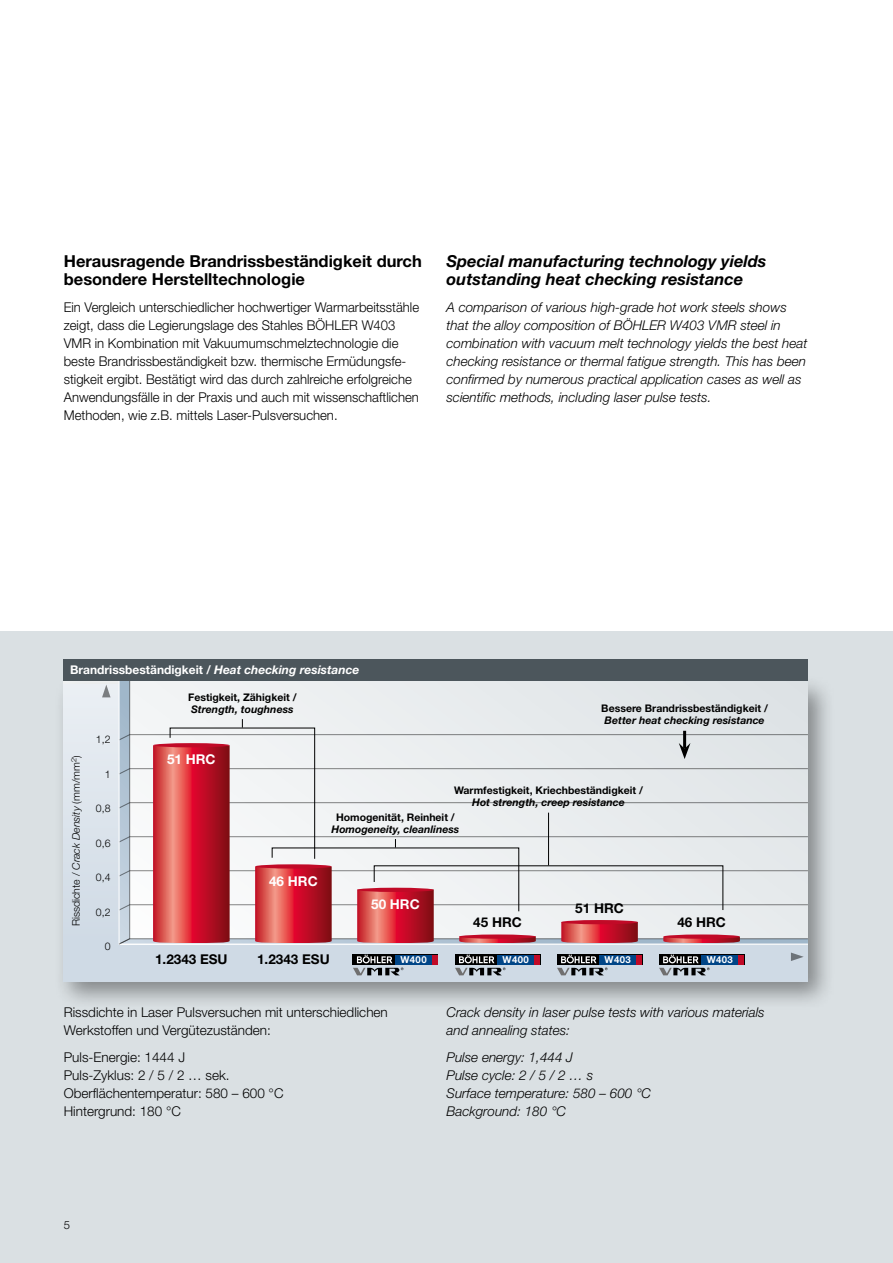
<style>
.page{position:relative;width:893px;height:1263px;background:#fff}
.page>*{position:absolute;margin:0;border:0;box-sizing:border-box;transform-origin:0 0}
.t1{font:italic 700 16.5px/18px "Helvetica Neue LT Std";color:#000}
.t2{font:700 16.5px/18px "Helvetica Neue LT Std";color:#000}
.t3{font:300 13.5px/18px "Helvetica Neue LT Std";color:#000}
.t4{font:italic 300 13.5px/18px "Helvetica Neue LT Std";color:#000}
.t5{font:700 13.5px "Helvetica Neue LT Std";color:#000}
.t6{font:700 13.5px "Helvetica Neue LT Std";color:#fff}
.t7{font:700 12px "Helvetica Neue LT Std";color:#fff}
.t8{font:300 11.25px "Helvetica Neue LT Std";color:#000}
.t9{font:700 10.5px "Helvetica Neue LT Std";color:#000}
.t10{font:italic 700 10.5px "Helvetica Neue LT Std";color:#000}
.t11{font:300 10.5px "Helvetica Neue LT Std";color:#000}
.t12{font:700 9.6px "Helvetica Neue LT Std";letter-spacing:.04em;color:#fff}
.s1{font-style:italic}
</style>
<div class="page">
<div style="left:0;top:631px;width:893px;height:632px;background:#dae0e3"></div>
<div style="left:54px;top:675px;width:782px;height:335px;background:#000;opacity:.4"></div>
<div style="left:64px;top:685px;width:744px;height:297px;background:#cfdae5"></div>
<div style="left:64px;top:680px;width:55px;height:264px;background:linear-gradient(to right,#dde5ec,#dde4ec)"></div>
<svg style="left:102px;top:685px;width:9px;height:12px"></svg>
<svg style="left:791px;top:952px;width:13px;height:9px"></svg>
<div style="left:64px;top:659px;width:744px;height:21px;background:#4c565c"></div>
<svg style="left:710px;top:964px;width:34px;height:1px"></svg>
<div style="left:702px;top:955px;width:36px;height:9px;background:#004587"></div>
<div style="left:738px;top:955px;width:6px;height:9px;background:#c10a27"></div>
<svg style="left:659px;top:955px;width:51px;height:20px"></svg>
<svg style="left:608px;top:964px;width:34px;height:1px"></svg>
<div style="left:600px;top:955px;width:36px;height:9px;background:#004587"></div>
<div style="left:636px;top:955px;width:6px;height:9px;background:#c10a27"></div>
<svg style="left:557px;top:955px;width:51px;height:20px"></svg>
<svg style="left:506px;top:964px;width:34px;height:1px"></svg>
<div style="left:497px;top:955px;width:37px;height:9px;background:#004587"></div>
<div style="left:534px;top:955px;width:6px;height:9px;background:#c10a27"></div>
<svg style="left:455px;top:955px;width:51px;height:20px"></svg>
<svg style="left:403px;top:955px;width:35px;height:10px"></svg>
<div style="left:395px;top:955px;width:37px;height:9px;background:#004587"></div>
<div style="left:432px;top:955px;width:5px;height:9px;background:#c10a27"></div>
<svg style="left:353px;top:955px;width:50px;height:20px"></svg>
<svg style="left:118px;top:680px;width:690px;height:265px"></svg>
<p class="t2" style="left:64px;top:252px;width:360px">Herausragende Brandrissbeständigkeit durch besondere Herstelltechnologie</p>
<p class="t3" style="left:64px;top:298px;width:357px">Ein Vergleich unterschiedlicher hochwertiger Warmarbeitsstähle zeigt, dass die Legierungslage des Stahles BÖHLER W403<br>VMR in Kombination mit Vakuumumschmelztechnologie die beste Brandrissbeständigkeit bzw. thermische Ermüdungsfe&shy;stigkeit ergibt. Bestätigt wird das durch zahlreiche erfolgreiche Anwendungsfälle in der Praxis und auch mit wissenschaftlichen Methoden, wie z.B. mittels Laser-Pulsversuchen.</p>
<p class="t1" style="left:446px;top:252px;width:321px">Special manufacturing technology yields outstanding heat checking resistance</p>
<p class="t4" style="left:446px;top:298px;width:363px">A comparison of various high-grade hot work steels shows that the alloy composition of BÖHLER W403 VMR steel in combination with vacuum melt technology yields the best heat checking resistance or thermal fatigue strength. This has been confirmed by numerous practical application cases as well as scientific methods, including laser pulse tests.</p>
<p class="t7" style="left:70px;top:662px;width:291px">Brandrissbeständigkeit / <span class="s1">Heat checking resistance</span></p>
<p class="t9" style="left:188px;top:690px;width:110px">Festigkeit, Zähigkeit /</p>
<p class="t10" style="left:191px;top:702px;width:104px">Strength, toughness</p>
<p class="t9" style="left:601px;top:702px;width:168px">Bessere Brandrissbeständigkeit /</p>
<p class="t10" style="left:605px;top:714px;width:162px">Better heat checking resistance</p>
<p class="t11" style="left:70px;top:926px;width:172px;rotate:-90deg">Rissdichte / <span class="s1">Crack Density</span> (mm/mm<sup>2</sup>)</p>
<p class="t11" style="left:96px;top:733px;width:16px">1,2</p>
<p class="t11" style="left:105px;top:767px;width:7px">1</p>
<p class="t11" style="left:96px;top:802px;width:16px">0,8</p>
<p class="t11" style="left:96px;top:836px;width:16px">0,6</p>
<p class="t11" style="left:96px;top:871px;width:16px">0,4</p>
<p class="t11" style="left:96px;top:905px;width:16px">0,2</p>
<p class="t11" style="left:105px;top:940px;width:7px">0</p>
<p class="t6" style="left:167px;top:751px;width:50px">51 HRC</p>
<p class="t5" style="left:155px;top:951px;width:74px">1.2343 ESU</p>
<p class="t9" style="left:454px;top:784px;width:190px">Warmfestigkeit, Kriechbeständigkeit /</p>
<p class="t10" style="left:472px;top:796px;width:154px">Hot strength, creep resistance</p>
<p class="t9" style="left:336px;top:810px;width:120px">Homogenität, Reinheit /</p>
<p class="t10" style="left:332px;top:822px;width:129px">Homogeneity, cleanliness</p>
<p class="t6" style="left:269px;top:872px;width:50px">46 HRC</p>
<p class="t6" style="left:371px;top:896px;width:50px">50 HRC</p>
<p class="t5" style="left:473px;top:914px;width:50px">45 HRC</p>
<p class="t5" style="left:575px;top:899px;width:50px">51 HRC</p>
<p class="t5" style="left:677px;top:914px;width:50px">46 HRC</p>
<p class="t5" style="left:257px;top:951px;width:74px">1.2343 ESU</p>
<p class="t12" style="left:400px;top:954px;width:28px">W400</p>
<p class="t12" style="left:503px;top:954px;width:28px">W400</p>
<p class="t12" style="left:605px;top:954px;width:28px">W403</p>
<p class="t12" style="left:707px;top:954px;width:28px">W403</p>
<p class="t3" style="left:64px;top:1003px;width:326px">Rissdichte in Laser Pulsversuchen mit unterschiedlichen<br>Werkstoffen und Vergütezuständen:</p>
<p class="t3" style="left:64px;top:1048px;width:221px">Puls-Energie: 1444 J<br>Puls-Zyklus: 2 / 5 / 2 … sek.<br>Oberflächentemperatur: 580 – 600 °C<br>Hintergrund: 180 °C</p>
<p class="t8" style="left:64px;top:1217px;width:8px">5</p>
<p class="t4" style="left:446px;top:1003px;width:320px">Crack density in laser pulse tests with various materials and annealing states:</p>
<p class="t4" style="left:446px;top:1048px;width:206px">Pulse energy: 1,444 J<br>Pulse cycle: 2 / 5 / 2 … s<br>Surface temperature: 580 – 600 °C<br>Background: 180 °C</p>
</div>
